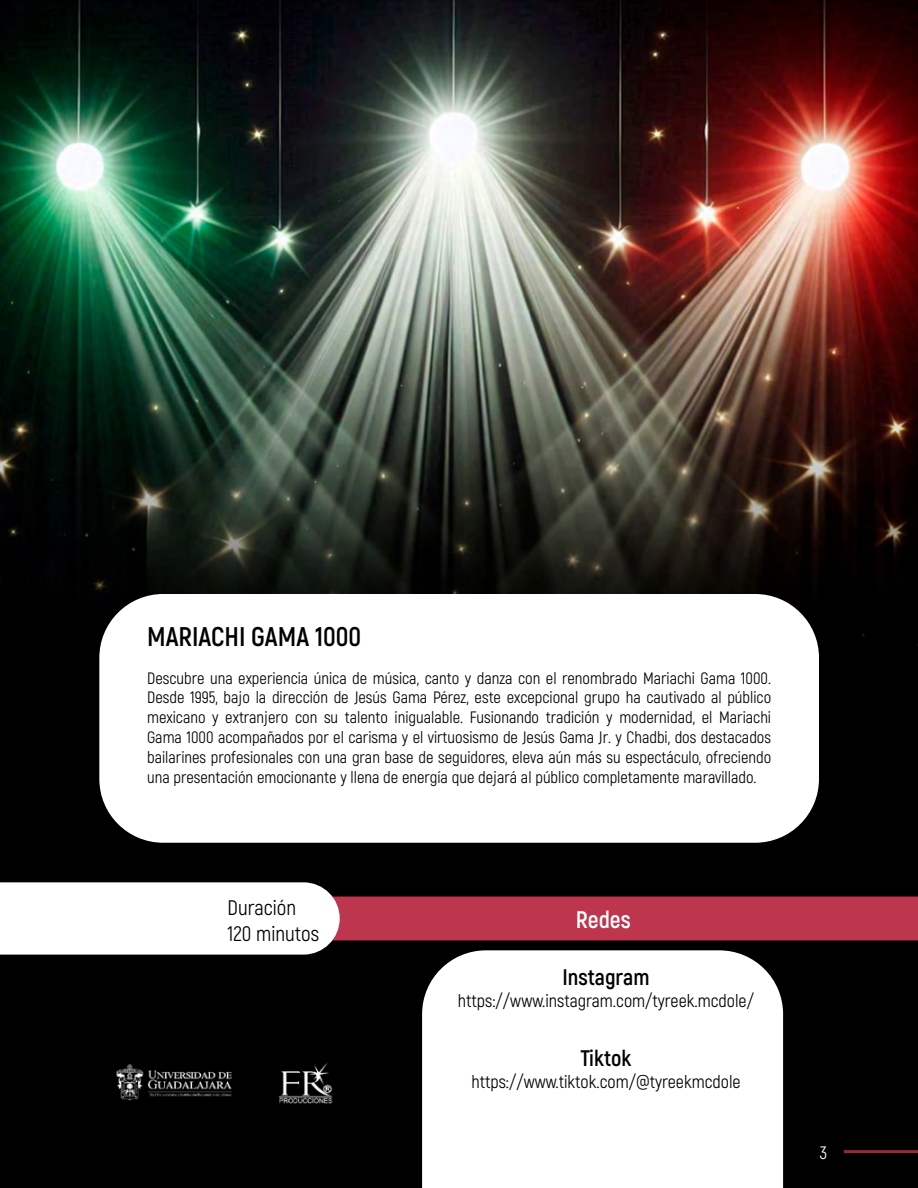
<style>
.page{position:relative;width:918px;height:1188px;background:#fff}
.page>*{position:absolute;margin:0;border:0;box-sizing:border-box;transform-origin:0 0}
.t1{font:700 27px "Akrobat";color:#000}
.t2{font:700 24px "Akrobat";color:#fff}
.t3{font:700 22.5px "Akrobat";color:#000}
.t4{font:21px/25.2px "Akrobat";color:#000}
.t5{font:18px "Akrobat";color:#000}
.t6{font:18px "Akrobat";color:#fff}
.t7{font:16.5px/19.8px "Akrobat";color:#000;text-align:justify}
</style>
<div class="page">
<img style="left:0;top:0;width:918px;height:1188px">
<hr style="left:844px;top:1150px;width:74px;height:3px;background:#bd364d">
<div style="left:99px;top:594px;width:720px;height:249px;background:#fff;border-radius:64px"></div>
<svg style="left:422px;top:955px;width:361px;height:233px"></svg>
<svg style="left:0;top:882px;width:918px;height:73px"></svg>
<img style="left:93px;top:1045px;width:269px;height:74px">
<h1 class="t1" style="left:147px;top:620px;width:216px">MARIACHI GAMA 1000</h1>
<p class="t7" style="left:147px;top:668px;width:626px">Descubre una experiencia única de música, canto y danza con el renombrado Mariachi Gama 1000.<br>Desde 1995, bajo la dirección de Jesús Gama Pérez, este excepcional grupo ha cautivado al público mexicano y extranjero con su talento inigualable. Fusionando tradición y modernidad, el Mariachi Gama 1000 acompañados por el carisma y el virtuosismo de Jesús Gama Jr. y Chadbi, dos destacados bailarines profesionales con una gran base de seguidores, eleva aún más su espectáculo, ofreciendo una presentación emocionante y llena de energía que dejará al público completamente maravillado.</p>
<p class="t4" style="left:228px;top:895px;width:93px">Duración<br>120 minutos</p>
<h2 class="t2" style="left:576px;top:904px;width:56px">Redes</h2>
<h3 class="t3" style="left:562px;top:963px;width:89px">Instagram</h3>
<p class="t5" style="left:458px;top:990px;width:298px">https://www.instagram.com/tyreek.mcdole/</p>
<h3 class="t3" style="left:580px;top:1044px;width:53px">Tiktok</h3>
<p class="t5" style="left:471px;top:1071px;width:271px">https://www.tiktok.com/@tyreekmcdole</p>
<p class="t6" style="left:820px;top:1142px;width:9px">3</p>
</div>
